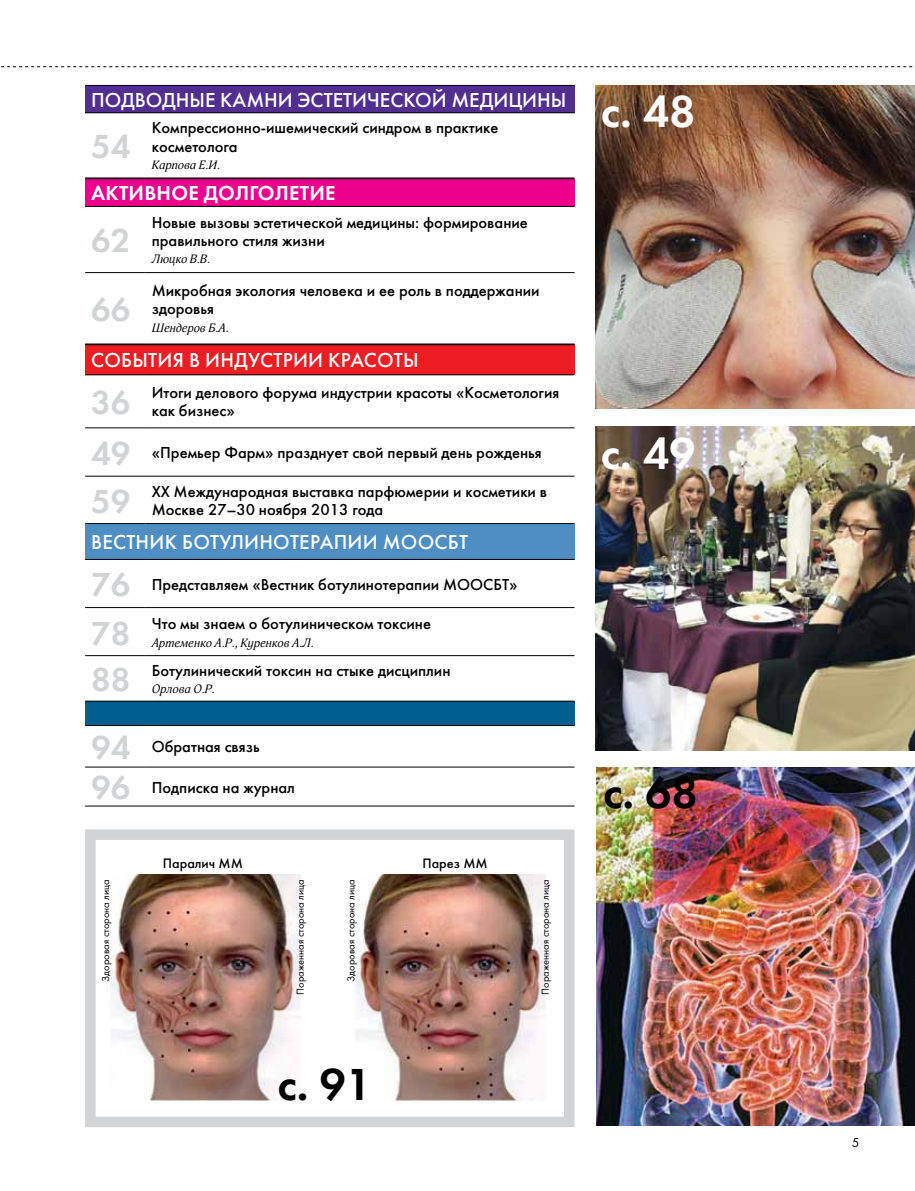
<style>
.page{position:relative;width:915px;height:1191px;background:#fff}
.page>*{position:absolute;margin:0;border:0;box-sizing:border-box;transform-origin:0 0}
.t1{font:46.5px "Futura Demi";color:#fff}
.t2{font:46.5px "Futura Demi";color:#000}
.t3{font:34.5px "Futura Demi";color:#d1d3d4}
.t4{font:500 21px "Futura";letter-spacing:.01em;color:#fff}
.t5{font:500 21px "Futura";letter-spacing:.08em;color:#fff}
.t6{font:21px "Futura Demi";letter-spacing:.165em;color:#fff}
.t7{font:500 16.5px/18px "Futura";color:#000}
.t8{font:500 14.25px "Futura";color:#000}
.t9{font:13.5px "Futura";color:#000}
.t10{font:italic 12px "Adonis";color:#000}
.t11{font:10.5px "Futura";color:#000}
.s1{font-family:"Futura Demi";font-weight:400;font-size:34.5px;color:#d1d3d4}
</style>
<div class="page">
<img style="left:595px;top:85px;width:319px;height:323px">
<svg style="left:1px;top:66px;width:912px;height:1px"></svg>
<img style="left:595px;top:426px;width:319px;height:324px">
<div style="left:85px;top:85px;width:489px;height:28px;background:#522e91"></div>
<div style="left:85px;top:345px;width:489px;height:30px;background:#ed1d24"></div>
<div style="left:85px;top:523px;width:489px;height:36px;background:#4e8ec3"></div>
<div style="left:85px;top:701px;width:489px;height:24px;background:#005e90"></div>
<hr style="left:85px;top:85px;width:61px;height:1px;background:#000">
<hr style="left:146px;top:85px;width:428px;height:1px;background:#000">
<hr style="left:85px;top:112px;width:61px;height:1px;background:#000">
<hr style="left:146px;top:112px;width:428px;height:1px;background:#000">
<hr style="left:85px;top:374px;width:61px;height:1px;background:#000">
<hr style="left:146px;top:374px;width:428px;height:1px;background:#000">
<hr style="left:85px;top:427px;width:61px;height:1px;background:#000">
<hr style="left:85px;top:476px;width:61px;height:1px;background:#000">
<hr style="left:146px;top:427px;width:428px;height:1px;background:#000">
<hr style="left:146px;top:476px;width:428px;height:1px;background:#000">
<hr style="left:85px;top:523px;width:61px;height:1px;background:#000">
<hr style="left:85px;top:559px;width:61px;height:1px;background:#000">
<hr style="left:85px;top:607px;width:61px;height:1px;background:#000">
<hr style="left:85px;top:655px;width:61px;height:1px;background:#000">
<hr style="left:85px;top:701px;width:61px;height:1px;background:#000">
<hr style="left:146px;top:523px;width:428px;height:1px;background:#000">
<hr style="left:146px;top:559px;width:428px;height:1px;background:#000">
<hr style="left:146px;top:607px;width:428px;height:1px;background:#000">
<hr style="left:146px;top:655px;width:428px;height:1px;background:#000">
<hr style="left:146px;top:701px;width:428px;height:1px;background:#000">
<hr style="left:85px;top:725px;width:61px;height:1px;background:#000">
<hr style="left:85px;top:766px;width:61px;height:1px;background:#000">
<hr style="left:85px;top:805px;width:61px;height:1px;background:#000">
<hr style="left:146px;top:725px;width:428px;height:1px;background:#000">
<hr style="left:146px;top:766px;width:428px;height:1px;background:#000">
<hr style="left:146px;top:805px;width:428px;height:1px;background:#000">
<div style="left:85px;top:179px;width:489px;height:27px;background:#ec008c"></div>
<hr style="left:85px;top:178px;width:61px;height:1px;background:#000">
<hr style="left:146px;top:178px;width:428px;height:1px;background:#000">
<hr style="left:85px;top:206px;width:61px;height:1px;background:#000">
<hr style="left:146px;top:206px;width:428px;height:1px;background:#000">
<hr style="left:85px;top:272px;width:61px;height:1px;background:#000">
<hr style="left:85px;top:344px;width:61px;height:1px;background:#000">
<hr style="left:146px;top:272px;width:428px;height:1px;background:#000">
<hr style="left:146px;top:344px;width:428px;height:1px;background:#000">
<div style="left:85px;top:829px;width:489px;height:298px;border:10px solid #d1d3d4"></div>
<img style="left:110px;top:874px;width:191px;height:226px">
<img style="left:355px;top:874px;width:190px;height:226px">
<img style="left:596px;top:767px;width:318px;height:359px">
<p class="t4" style="left:91px;top:87px;width:476px">Подводные камни эстетическо й медицины</p>
<h2 class="t3" style="left:91px;top:125px;width:41px">54</h2>
<p class="t7" style="left:152px;top:119px;width:348px">Компрессионно-ишемический синдром в практике косметолога</p>
<p class="t10" style="left:152px;top:158px;width:70px">Карпова Е.И.</p>
<p class="t6" style="left:91px;top:180px;width:80px">Акти вное</p>
<p class="t6" style="left:204px;top:180px;width:98px">долголетие</p>
<h2 class="t3" style="left:91px;top:219px;width:41px">62</h2>
<p class="t7" style="left:152px;top:213px;width:377px">Новые вызовы эстетической медицины: формирование правильного стиля жизни</p>
<p class="t10" style="left:152px;top:252px;width:60px">Люцко В.В.</p>
<h2 class="t3" style="left:91px;top:288px;width:41px">66</h2>
<p class="t7" style="left:152px;top:282px;width:389px">Микробная экология человека и ее роль в поддержании здоровья</p>
<p class="t10" style="left:152px;top:321px;width:79px">Шендеров Б.А.</p>
<p class="t5" style="left:91px;top:348px;width:329px">Со бытия в индустрии красоты</p>
<h2 class="t3" style="left:91px;top:381px;width:41px">36</h2>
<p class="t7" style="left:152px;top:384px;width:409px">Итоги делового форума индустрии красоты «Косметология как бизнес»</p>
<p class="t7" style="left:91px;top:444px;width:452px"><span class="s1">49</span> «Премьер Фарм» празднует свой первый день рожденья</p>
<h2 class="t3" style="left:91px;top:479px;width:41px">59</h2>
<p class="t7" style="left:152px;top:482px;width:397px">XX Международная выставка парфюмерии и косметики в<br>Москве 27–30 ноября 2013 года</p>
<p class="t4" style="left:91px;top:529px;width:25px">ВЕСТНИК</p>
<p class="t4" style="left:182px;top:529px;width:120px">БОТУЛИН ОТЕРА</p>
<p class="t4" style="left:333px;top:529px;width:113px">ПИИ МООСБТ</p>
<p class="t7" style="left:91px;top:575px;width:428px"><span class="s1">76</span> Представляем «вестник ботулинотерапии МООСБТ»</p>
<h2 class="t3" style="left:91px;top:611px;width:41px">78</h2>
<p class="t7" style="left:152px;top:614px;width:281px">Что мы знаем о ботулиническом токсине</p>
<p class="t10" style="left:152px;top:635px;width:163px">Артеменко А.Р., Куренков А.Л.</p>
<h2 class="t3" style="left:91px;top:658px;width:41px">88</h2>
<p class="t7" style="left:152px;top:661px;width:300px">Ботулинический токсин на стыке дисциплин</p>
<p class="t10" style="left:152px;top:682px;width:64px">Орлова О.Р.</p>
<p class="t7" style="left:91px;top:738px;width:170px"><span class="s1">94</span> Обратная связь</p>
<p class="t7" style="left:91px;top:778px;width:205px"><span class="s1">96</span> Подписка на журнал</p>
<p class="t8" style="left:163px;top:854px;width:68px">Паралич ММ</p>
<p class="t8" style="left:422px;top:854px;width:54px">Парез ММ</p>
<p class="t11" style="left:99px;top:981px;width:104px;rotate:-90deg">Здоровая сторона лица</p>
<p class="t11" style="left:294px;top:994px;width:117px;rotate:-90deg">Пораженная сторона лица</p>
<p class="t11" style="left:344px;top:981px;width:104px;rotate:-90deg">Здоровая сторона лица</p>
<p class="t11" style="left:538px;top:994px;width:117px;rotate:-90deg">Пораженная сторона лица</p>
<h1 class="t2" style="left:277px;top:1055px;width:96px">с. 91</h1>
<h1 class="t1" style="left:600px;top:83px;width:96px">с. 48</h1>
<h1 class="t1" style="left:600px;top:424px;width:96px">с. 49</h1>
<h1 class="t2" style="left:602px;top:763px;width:96px">с. 68</h1>
<p class="t9" style="left:851px;top:1134px;width:9px">5</p>
</div>
